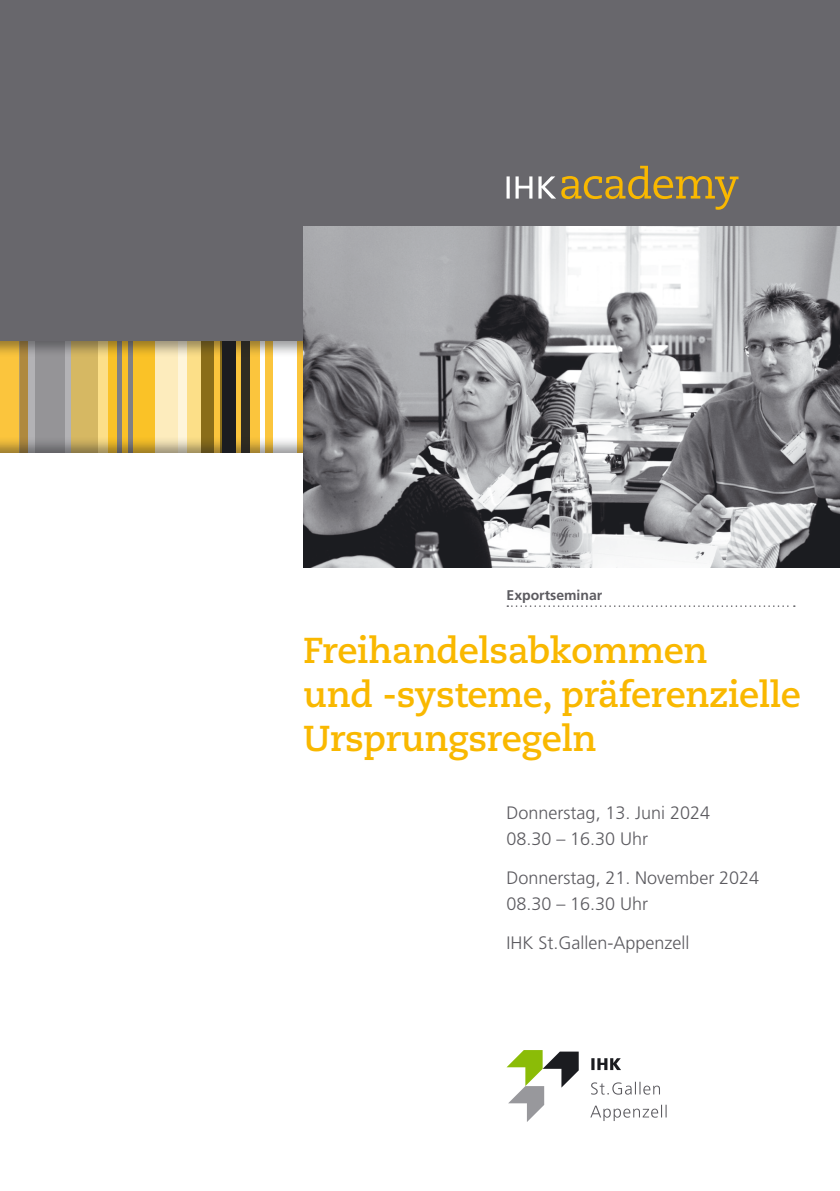
<style>
.page{position:relative;width:840px;height:1191px;background:#fff}
.page>*{position:absolute;margin:0;border:0;box-sizing:border-box;transform-origin:0 0}
.t1{font:700 36px/44px "Caecilia LT Std";letter-spacing:-.01em;color:#f9b800}
.t2{font:300 18px/26px "Frutiger LT Std";color:#5c5b60}
.t3{font:700 14px "Frutiger LT Std";color:#5c5b60}
</style>
<div class="page">
<svg style="left:225px;top:309px;width:102px;height:176px;background:#e1b23b"></svg>
<svg style="left:0;top:309px;width:28px;height:176px;background:#eab93f"></svg>
<svg style="left:201px;top:309px;width:34px;height:176px;background:#393323"></svg>
<svg style="left:28px;top:358px;width:43px;height:78px"></svg>
<svg style="left:71px;top:358px;width:151px;height:78px;background:#dfb94d"></svg>
<svg style="left:273px;top:309px;width:24px;height:176px"></svg>
<svg style="left:20px;top:309px;width:8px;height:176px"></svg>
<svg style="left:260px;top:309px;width:5px;height:176px"></svg>
<svg style="left:117px;top:309px;width:4px;height:176px"></svg>
<svg style="left:128px;top:309px;width:4px;height:176px"></svg>
<svg style="left:155px;top:358px;width:31px;height:78px;background:#fdeec4"></svg>
<div style="left:241px;top:309px;width:8px;height:176px;background:#312d22"></div>
<svg style="left:214px;top:309px;width:5px;height:176px"></svg>
<svg style="left:35px;top:309px;width:29px;height:176px;background:#8f8e91"></svg>
<div style="left:0;top:0;width:839px;height:340px;background:#68676c"></div>
<div style="left:0;top:454px;width:839px;height:737px;background:#fff"></div>
<img style="left:303px;top:227px;width:536px;height:340px">
<svg style="left:507px;top:605px;width:287px;height:2px"></svg>
<svg style="left:506px;top:166px;width:232px;height:44px"></svg>
<svg style="left:506px;top:1050px;width:72px;height:72px"></svg>
<svg style="left:590px;top:1104px;width:76px;height:17px"></svg>
<svg style="left:591px;top:1081px;width:68px;height:13px"></svg>
<svg style="left:591px;top:1058px;width:29px;height:12px"></svg>
<p class="t3" style="left:506px;top:586px;width:97px">Exportseminar</p>
<h1 class="t1" style="left:303px;top:629px;width:499px">Freihandelsabkommen<br>und -systeme, präferenzielle<br>Ursprungsregeln</h1>
<p class="t2" style="left:506px;top:800px;width:205px">Donnerstag, 13. Juni 2024<br>08.30 – 16.30 Uhr</p>
<p class="t2" style="left:506px;top:865px;width:254px">Donnerstag, 21. November 2024<br>08.30 – 16.30 Uhr</p>
<p class="t2" style="left:506px;top:930px;width:184px">IHK St.Gallen-Appenzell</p>
</div>
